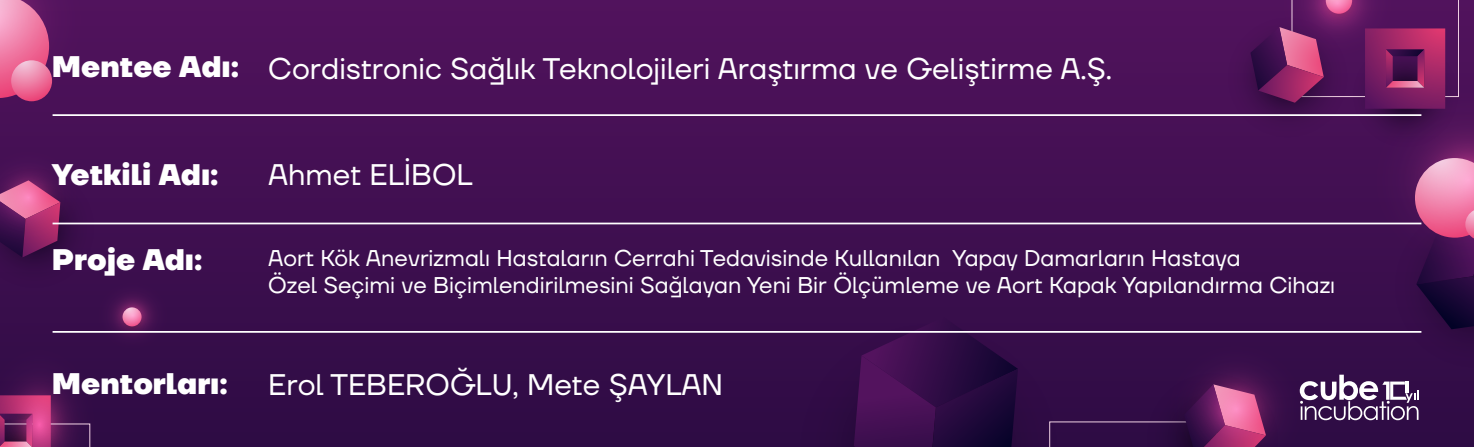
<style>
.page{position:relative;width:1474px;height:447px;background:#fff}
.page>*{position:absolute;margin:0;border:0;box-sizing:border-box;transform-origin:0 0}
.t1{font:29.75px "TT Firs Neue";color:#fff}
.t2{font:800 29.75px "TT Firs Neue";color:#fff}
.t3{font:22.75px/27.3px "TT Firs Neue";color:#fff}
</style>
<div class="page">
<div style="left:0;top:0;width:1473px;height:446px;background:linear-gradient(to bottom,#52135d,#2f0e46)"></div>
<div style="left:789px;top:313px;width:260px;height:133px;background:#320c47"></div>
<svg style="left:853px;top:317px;width:165px;height:129px;background:#340d49"></svg>
<svg style="left:0;top:325px;width:111px;height:121px;background:#511754"></svg>
<svg style="left:1346px;top:64px;width:127px;height:94px;background:#53155b"></svg>
<svg style="left:87px;top:272px;width:90px;height:86px;background:#491855"></svg>
<svg style="left:1222px;top:0;width:236px;height:141px;background:#621a5d"></svg>
<svg style="left:0;top:0;width:109px;height:292px;background:#672463"></svg>
<hr style="left:53px;top:114px;width:1368px;height:2px;background:#fff">
<hr style="left:53px;top:222px;width:1368px;height:2px;background:#fff">
<hr style="left:53px;top:331px;width:1368px;height:1px;background:#fff">
<svg style="left:1049px;top:158px;width:424px;height:288px;background:#471954"></svg>
<h1 class="t2" style="left:52px;top:47px;width:188px">Mentee Adı:</h1>
<h1 class="t1" style="left:268px;top:48px;width:845px">Cordistronic Sağlık Teknolojileri Araştırma ve Geliştirme A.Ş.</h1>
<h1 class="t2" style="left:52px;top:154px;width:168px">Yetkili Adı:</h1>
<h1 class="t1" style="left:268px;top:154px;width:206px">Ahmet ELİBOL</h1>
<h1 class="t2" style="left:52px;top:239px;width:152px">Proje Adı:</h1>
<p class="t3" style="left:268px;top:244px;width:1068px">Aort Kök Anevrizmalı Hastaların Cerrahi Tedavisinde Kullanılan Yapay Damarların Hastaya<br>Özel Seçimi ve Biçimlendirilmesini Sağlayan Yeni Bir Ölçümleme ve Aort Kapak Yapılandırma Cihazı</p>
<h1 class="t2" style="left:52px;top:363px;width:177px">Mentorları:</h1>
<h1 class="t1" style="left:268px;top:364px;width:456px">Erol TEBEROĞLU, Mete ŞAYLAN</h1>
</div>
